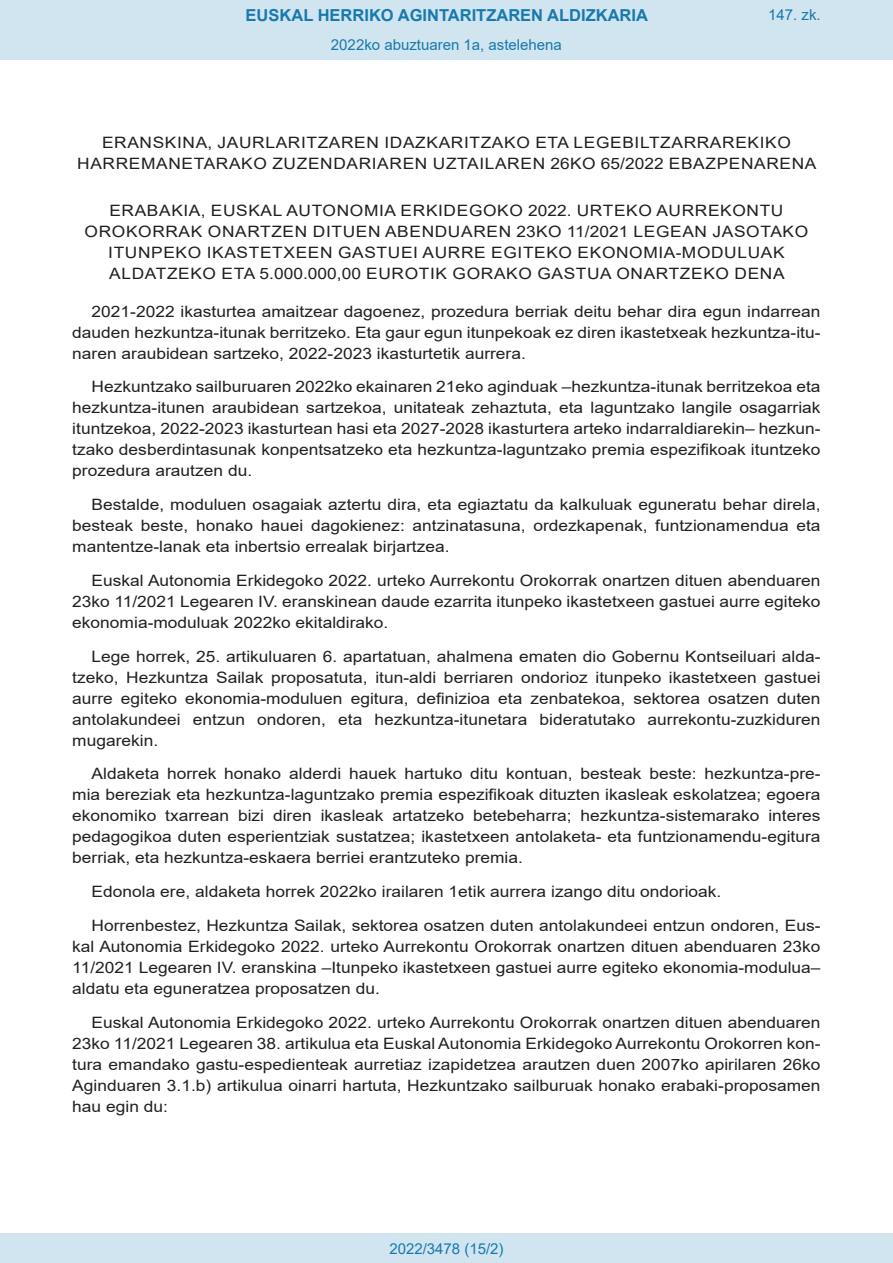
<style>
.page{position:relative;width:893px;height:1263px;background:#fff}
.page>*{position:absolute;margin:0;border:0;box-sizing:border-box;transform-origin:0 0}
.t1{font:700 16.5px "Arial";color:#1879ad}
.BOPVDetalle{font:15.6px/21px "Arial";color:#231f20;text-align:justify;scale:1.11 1}
.BOPVClave{font:15.6px/21px "Arial";letter-spacing:.035em;color:#231f20;text-align:center;scale:1.11 1}
.Paginacion_Centro{font:15px "Arial";color:#1879ad}
</style>
<div class="page">
<div style="left:0;top:0;width:893px;height:60px;background:#d0e5f0"></div>
<div style="left:0;top:1233px;width:893px;height:30px;background:#d0e5f0"></div>
<p class="t1" style="left:246px;top:3px;width:404px">EUSKAL HERRIKO AGINTARITZAREN ALDIZKARIA</p>
<p class="Paginacion_Centro" style="left:331px;top:35px;width:232px">2022ko abuztuaren 1a, astelehena</p>
<p class="Paginacion_Centro" style="left:768px;top:5px;width:54px">147. zk.</p>
<p class="BOPVClave" style="left:77px;top:132px;width:667px">ERANSKINA, JAURLARITZAREN IDAZKARITZAKO ETA LEGEBILTZARRAREKIKO<br>HARREMANETARAKO ZUZENDARIAREN UZTAILAREN 26KO 65/2022 EBAZPENARENA</p>
<p class="BOPVClave" style="left:85px;top:200px;width:653px">ERABAKIA, EUSKAL AUTONOMIA ERKIDEGOKO 2022. URTEKO AURREKONTU OROKORRAK ONARTZEN DITUEN ABENDUAREN 23KO 11/2021 LEGEAN JASOTAKO ITUNPEKO IKASTETXEEN GASTUEI AURRE EGITEKO EKONOMIA-MODULUAK ALDATZEKO ETA 5.000.000,00 EUROTIK GORAKO GASTUA ONARTZEKO DENA</p>
<p class="BOPVDetalle" style="left:72px;top:301px;width:676px;text-indent:19px">2021-2022 ikasturtea amaitzear dagoenez, prozedura berriak deitu behar dira egun indarrean dauden hezkuntza-itunak berritzeko. Eta gaur egun itunpekoak ez diren ikastetxeak hezkuntza-itu&shy;naren araubidean sartzeko, 2022-2023 ikasturtetik aurrera.</p>
<p class="BOPVDetalle" style="left:72px;top:376px;width:676px;text-indent:19px">Hezkuntzako sailburuaren 2022ko ekainaren 21eko aginduak –hezkuntza-itunak berritzekoa eta hezkuntza-itunen araubidean sartzekoa, unitateak zehaztuta, eta laguntzako langile osagarriak ituntzekoa, 2022-2023 ikasturtean hasi eta 2027-2028 ikasturtera arteko indarraldiarekin– hezkun&shy;tzako desberdintasunak konpentsatzeko eta hezkuntza-laguntzako premia espezifikoak ituntzeko prozedura arautzen du.</p>
<p class="BOPVDetalle" style="left:72px;top:494px;width:676px;text-indent:19px">Bestalde, moduluen osagaiak aztertu dira, eta egiaztatu da kalkuluak eguneratu behar direla, besteak beste, honako hauei dagokienez: antzinatasuna, ordezkapenak, funtzionamendua eta mantentze-lanak eta inbertsio errealak birjartzea.</p>
<p class="BOPVDetalle" style="left:72px;top:570px;width:676px;text-indent:19px">Euskal Autonomia Erkidegoko 2022. urteko Aurrekontu Orokorrak onartzen dituen abenduaren 23ko 11/2021 Legearen IV. eranskinean daude ezarrita itunpeko ikastetxeen gastuei aurre egiteko ekonomia-moduluak 2022ko ekitaldirako.</p>
<p class="BOPVDetalle" style="left:72px;top:646px;width:676px;text-indent:19px">Lege horrek, 25. artikuluaren 6. apartatuan, ahalmena ematen dio Gobernu Kontseiluari alda&shy;tzeko, Hezkuntza Sailak proposatuta, itun-aldi berriaren ondorioz itunpeko ikastetxeen gastuei aurre egiteko ekonomia-moduluen egitura, definizioa eta zenbatekoa, sektorea osatzen duten antolakundeei entzun ondoren, eta hezkuntza-itunetara bideratutako aurrekontu-zuzkiduren mugarekin.</p>
<p class="BOPVDetalle" style="left:72px;top:763px;width:676px;text-indent:19px">Aldaketa horrek honako alderdi hauek hartuko ditu kontuan, besteak beste: hezkuntza-pre&shy;mia bereziak eta hezkuntza-laguntzako premia espezifikoak dituzten ikasleak eskolatzea; egoera ekonomiko txarrean bizi diren ikasleak artatzeko betebeharra; hezkuntza-sistemarako interes pedagogikoa duten esperientziak sustatzea; ikastetxeen antolaketa- eta funtzionamendu-egitura berriak, eta hezkuntza-eskaera berriei erantzuteko premia.</p>
<p class="BOPVDetalle" style="left:92px;top:881px;width:569px">Edonola ere, aldaketa horrek 2022ko irailaren 1etik aurrera izango ditu ondorioak.</p>
<p class="BOPVDetalle" style="left:72px;top:915px;width:676px;text-indent:19px">Horrenbestez, Hezkuntza Sailak, sektorea osatzen duten antolakundeei entzun ondoren, Eus&shy;kal Autonomia Erkidegoko 2022. urteko Aurrekontu Orokorrak onartzen dituen abenduaren 23ko 11/2021 Legearen IV. eranskina –Itunpeko ikastetxeen gastuei aurre egiteko ekonomia-modulua– aldatu eta eguneratzea proposatzen du.</p>
<p class="BOPVDetalle" style="left:72px;top:1012px;width:676px;text-indent:19px">Euskal Autonomia Erkidegoko 2022. urteko Aurrekontu Orokorrak onartzen dituen abenduaren 23ko 11/2021 Legearen 38. artikulua eta Euskal Autonomia Erkidegoko Aurrekontu Orokorren kon&shy;tura emandako gastu-espedienteak aurretiaz izapidetzea arautzen duen 2007ko apirilaren 26ko Aginduaren 3.1.b) artikulua oinarri hartuta, Hezkuntzako sailburuak honako erabaki-proposamen hau egin du:</p>
<p class="Paginacion_Centro" style="left:389px;top:1238px;width:116px">2022/3478 (15/2)</p>
</div>
